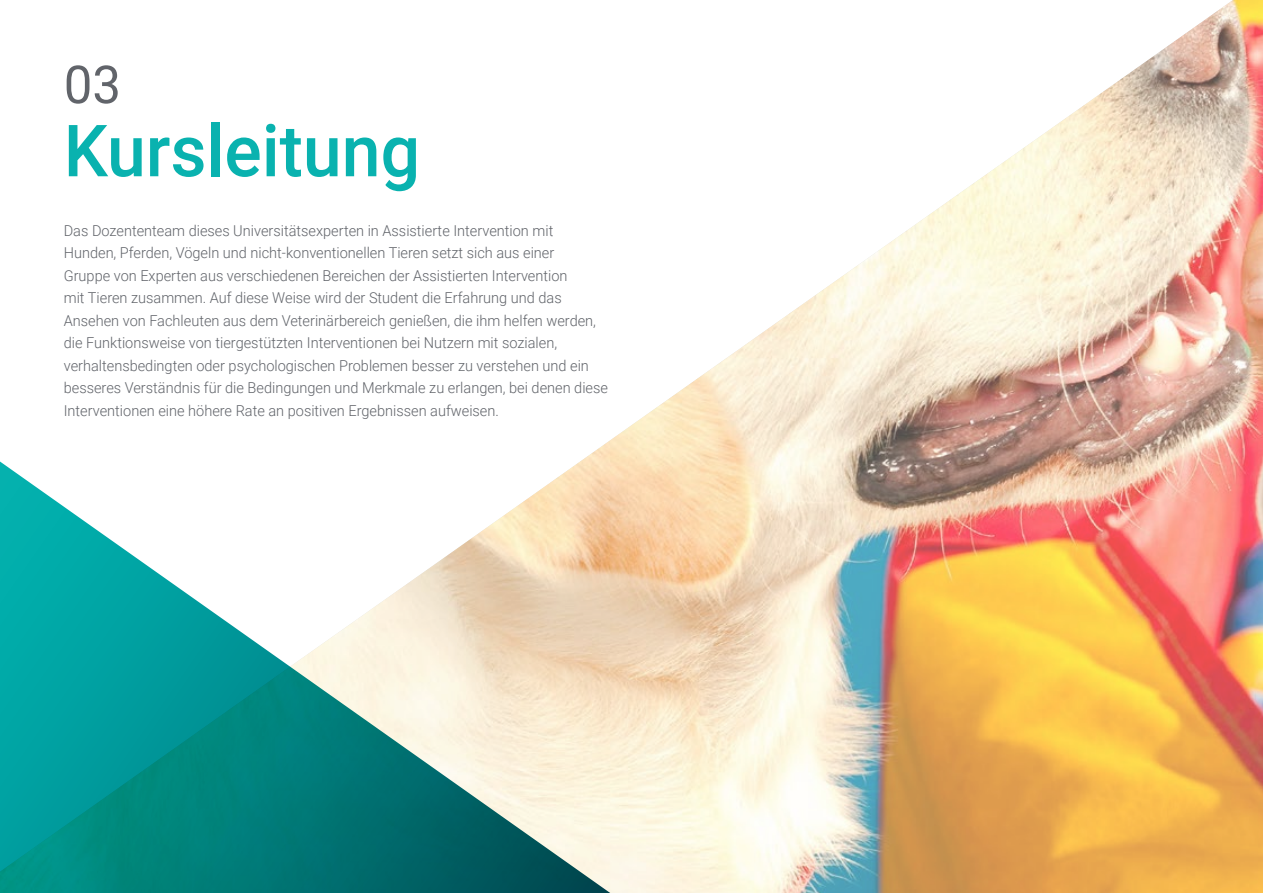
<style>
.page{position:relative;width:1263px;height:893px;background:#fff}
.page>*{position:absolute;margin:0;border:0;box-sizing:border-box;transform-origin:0 0}
.t1{font:500 72px "Roboto";color:#09b2af}
.t2{font:52.5px "Roboto";color:#61646a}
.t3{font:300 15px/22.5px "Roboto";color:#61646a}
</style>
<div class="page">
<img style="left:602px;top:0;width:661px;height:893px">
<svg style="left:0;top:446px;width:640px;height:447px"></svg>
<h2 class="t2" style="left:64px;top:48px;width:59px">03</h2>
<h1 class="t1" style="left:64px;top:100px;width:358px">Kursleitung</h1>
<p class="t3" style="left:64px;top:218px;width:546px">Das Dozententeam dieses Universitätsexperten in Assistierte Intervention mit Hunden, Pferden, Vögeln und nicht-konventionellen Tieren setzt sich aus einer<br>Gruppe von Experten aus verschiedenen Bereichen der Assistierten Intervention<br>mit Tieren zusammen. Auf diese Weise wird der Student die Erfahrung und das Ansehen von Fachleuten aus dem Veterinärbereich genießen, die ihm helfen werden, die Funktionsweise von tiergestützten Interventionen bei Nutzern mit sozialen, verhaltensbedingten oder psychologischen Problemen besser zu verstehen und ein besseres Verständnis für die Bedingungen und Merkmale zu erlangen, bei denen diese Interventionen eine höhere Rate an positiven Ergebnissen aufweisen.</p>
</div>
